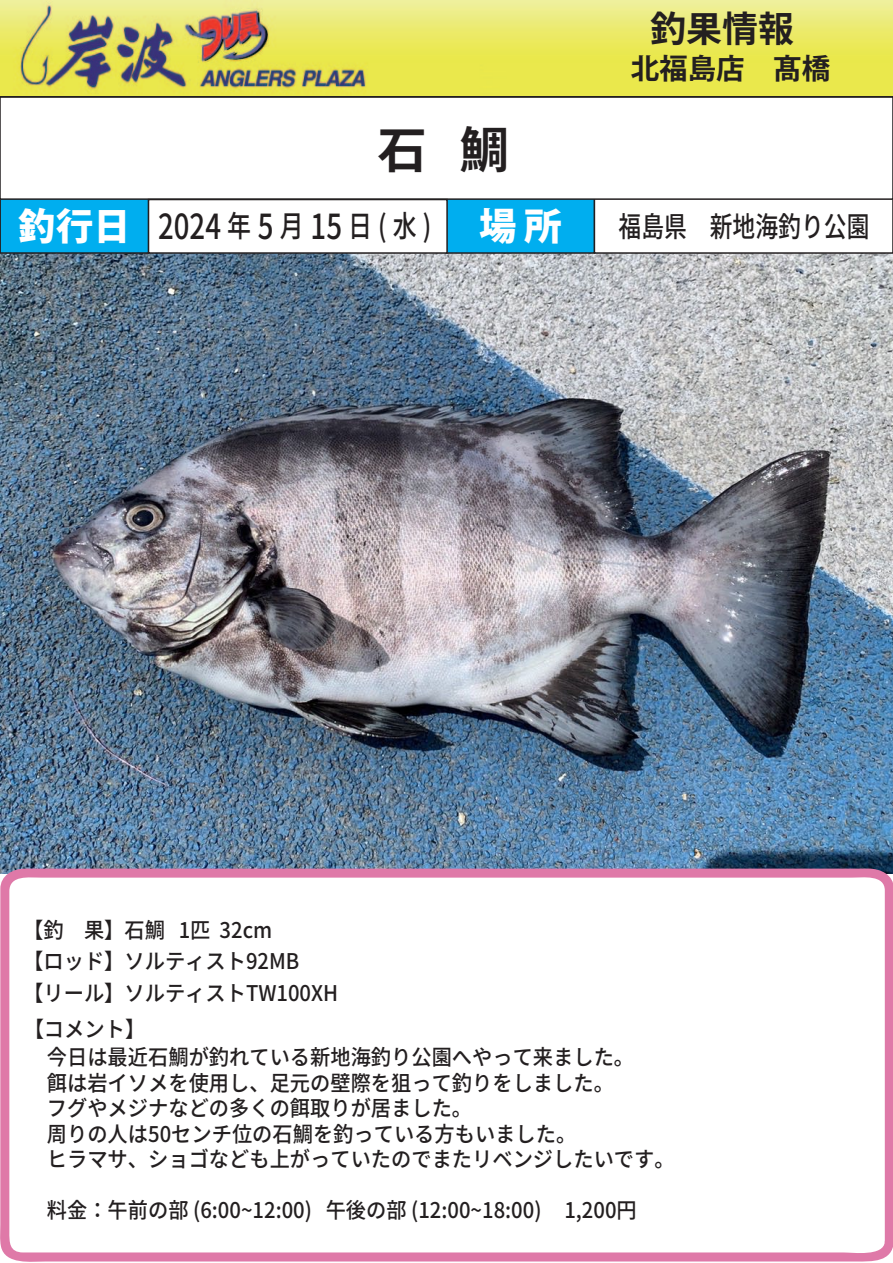
<style>
.page{position:relative;width:893px;height:1263px;background:#fff}
.page>*{position:absolute;margin:0;border:0;box-sizing:border-box;transform-origin:0 0}
.t1{font:700 49.5px "Noto Sans JP";color:#231f20}
.t2{font:800 37.5px "Koz Go Pro";color:#fff}
.t3{font:700 36px "Noto Sans JP";color:#231f20}
.t4{font:500 34.5px "Noto Sans JP";color:#231f20;scale:.8 1}
.t5{font:500 28.5px "Noto Sans JP";color:#231f20;scale:.8 1}
.t6{font:700 28.5px "Koz Go Pro";color:#231f20}
.t7{font:500 21.6px/25.5px "Noto Sans JP";color:#231f20;scale:.94 1}
.s1{font-size:30px}
</style>
<div class="page">
<img style="left:0;top:254px;width:893px;height:614px">
<img style="left:0;top:0;width:893px;height:96px">
<div style="left:0;top:198px;width:149px;height:55px;background:#00aeef"></div>
<div style="left:0;top:197px;width:149px;height:57px;border:2px solid #231f20"></div>
<div style="left:445px;top:197px;width:150px;height:57px;background:#00aeef;border:2px solid #231f20"></div>
<div style="left:594px;top:197px;width:299px;height:57px;border:2px solid #231f20"></div>
<svg style="left:0;top:868px;width:893px;height:394px"></svg>
<div style="left:0;top:96px;width:893px;height:104px;background:#fff;border:2px solid #231f20"></div>
<div style="left:148px;top:199px;width:300px;height:55px;background:#fff;border:2px solid #231f20"></div>
<h3 class="t3" style="left:650px;top:8px;width:145px">釣果情報</h3>
<h3 class="t6" style="left:631px;top:50px;width:201px">北福島店　髙橋</h3>
<h1 class="t1" style="left:377px;top:122px;width:133px">石 鯛</h1>
<h3 class="t4" style="left:158px;top:207px;width:343px">2024<span class="s1">年</span>5<span class="s1">月</span>15 <span class="s1">日(水)</span></h3>
<h3 class="t5" style="left:619px;top:210px;width:315px">福島県　新地海釣り公園</h3>
<h2 class="t2" style="left:18px;top:201px;width:114px">釣行日</h2>
<h2 class="t2" style="left:479px;top:201px;width:84px">場 所</h2>
<p class="t7" style="left:23px;top:915px;width:336px;line-height:31.5px">【釣　果】石鯛 1匹 32cm<br>【ロッド】ソルティスト92MB<br>【リール】ソルティストTW100XH</p>
<p class="t7" style="left:47px;top:1016px;width:626px;line-height:27.9px;text-indent:-23px">【コメント】<br>今日は最近石鯛が釣れている新地海釣り公園へやって来ました。</p>
<p class="t7" style="left:47px;top:1070px;width:669px">餌は岩イソメを使用し、足元の壁際を狙って釣りをしました。<br>フグやメジナなどの多くの餌取りが居ました。<br>周りの人は50センチ位の石鯛を釣っている方もいました。<br>ヒラマサ、ショゴなども上がっていたのでまたリベンジしたいです。</p>
<p class="t7" style="left:47px;top:1198px;width:629px">料金：午前の部 (6:00~12:00) 午後の部 (12:00~18:00) 1,200円</p>
</div>
